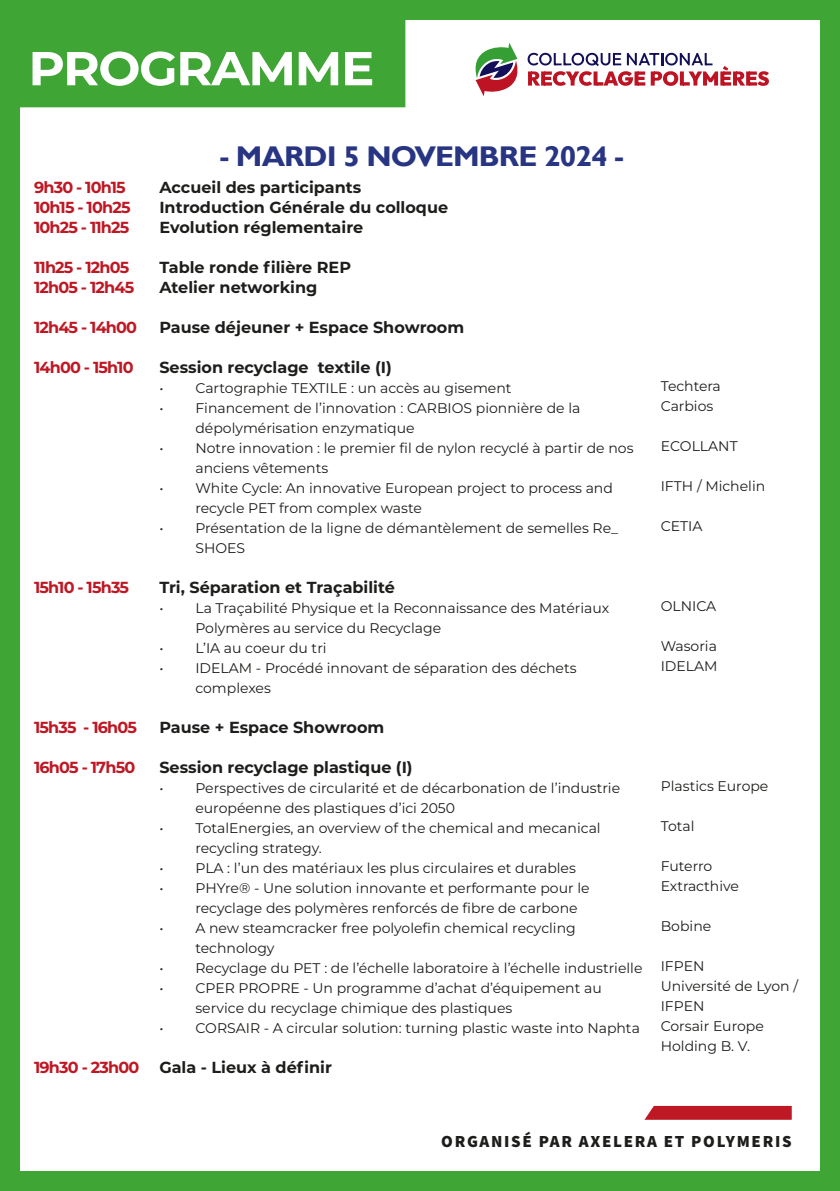
<style>
.page{position:relative;width:840px;height:1191px;background:#fff}
.page>*{position:absolute;margin:0;border:0;box-sizing:border-box;transform-origin:0 0}
.t1{font:700 47.6px "Montserrat";letter-spacing:-.03em;color:#fff;scale:1.05 1}
.t2{font:700 28.4px "Gill Sans";letter-spacing:-.03em;color:#283583;scale:1.05 1}
.t3{font:900 17px "Source Sans Pro";letter-spacing:.1em;color:#1d1d1b}
.t4{font:700 16px/20px "Montserrat";color:#1d1d1b}
.t5{font:700 16px/20px "Montserrat";letter-spacing:-.05em;color:#be1824}
.t6{font:14px/20px "Montserrat";color:#1d1d1b}
</style>
<div class="page">
<div style="left:21px;top:21px;width:384px;height:86px;background:#3fa535"></div>
<div style="left:0;top:0;width:839px;height:1191px;border:20px solid #3fa535"></div>
<svg style="left:475px;top:43px;width:293px;height:53px"></svg>
<div style="left:645px;top:1106px;width:146px;height:13px;background:#be1824"></div>
<h1 class="t1" style="left:28px;top:34px;width:331px">PROGRAMME</h1>
<p class="t5" style="left:34px;top:176px;width:98px">9h30 - 10h15<br>10h15 - 10h25<br>10h25 - 11h25</p>
<p class="t5" style="left:34px;top:256px;width:102px">11h25 - 12h05<br>12h05 - 12h45</p>
<p class="t5" style="left:34px;top:316px;width:104px">12h45 - 14h00</p>
<p class="t5" style="left:34px;top:356px;width:101px">14h00 - 15h10</p>
<p class="t5" style="left:34px;top:576px;width:96px">15h10 - 15h35</p>
<p class="t5" style="left:34px;top:716px;width:104px">15h35 - 16h05</p>
<p class="t5" style="left:34px;top:756px;width:103px">16h05 - 17h50</p>
<p class="t5" style="left:34px;top:1056px;width:107px">19h30 - 23h00</p>
<h2 class="t2" style="left:219px;top:139px;width:387px">- MARDI 5 NOVEMBRE 2024 -</h2>
<p class="t4" style="left:159px;top:176px;width:290px">Accueil des participants<br>Introduction Générale du colloque<br>Evolution réglementaire</p>
<p class="t4" style="left:159px;top:256px;width:193px">Table ronde filière REP<br>Atelier networking</p>
<p class="t4" style="left:159px;top:316px;width:306px">Pause déjeuner + Espace Showroom</p>
<p class="t4" style="left:159px;top:356px;width:234px">Session recyclage textile (I)</p>
<p class="t6" style="left:159px;top:377px;width:353px">• Cartographie TEXTILE : un accès au gisement</p>
<p class="t6" style="left:195px;top:397px;width:386px;text-indent:-36px">• Financement de l’innovation : CARBIOS pionnière de la dépolymérisation enzymatique</p>
<p class="t6" style="left:195px;top:437px;width:439px;text-indent:-36px">• Notre innovation : le premier fil de nylon recyclé à partir de nos anciens vêtements</p>
<p class="t6" style="left:195px;top:477px;width:419px;text-indent:-36px">• White Cycle: An innovative European project to process and recycle PET from complex waste</p>
<p class="t6" style="left:195px;top:517px;width:424px;text-indent:-36px">• Présentation de la ligne de démantèlement de semelles Re_<br>SHOES</p>
<p class="t4" style="left:159px;top:576px;width:237px">Tri, Séparation et Traçabilité</p>
<p class="t6" style="left:195px;top:597px;width:415px;text-indent:-36px">• La Traçabilité Physique et la Reconnaissance des Matériaux<br>Polymères au service du Recyclage</p>
<p class="t6" style="left:159px;top:637px;width:169px">• L’IA au coeur du tri</p>
<p class="t6" style="left:195px;top:657px;width:382px;text-indent:-36px">• IDELAM - Procédé innovant de séparation des déchets complexes</p>
<p class="t4" style="left:159px;top:716px;width:226px">Pause + Espace Showroom</p>
<p class="t4" style="left:159px;top:756px;width:255px">Session recyclage plastique (I)</p>
<p class="t6" style="left:195px;top:777px;width:426px;text-indent:-36px">• Perspectives de circularité et de décarbonation de l’industrie européenne des plastiques d’ici 2050</p>
<p class="t6" style="left:195px;top:817px;width:406px;text-indent:-36px">• TotalEnergies, an overview of the chemical and mecanical recycling strategy.</p>
<p class="t6" style="left:159px;top:857px;width:418px">• PLA : l’un des matériaux les plus circulaires et durables</p>
<p class="t6" style="left:195px;top:877px;width:395px;text-indent:-36px">• PHYre® - Une solution innovante et performante pour le recyclage des polymères renforcés de fibre de carbone</p>
<p class="t6" style="left:195px;top:917px;width:381px;text-indent:-36px">• A new steamcracker free polyolefin chemical recycling technology</p>
<p class="t6" style="left:159px;top:957px;width:484px">• Recyclage du PET : de l’échelle laboratoire à l’échelle industrielle</p>
<p class="t6" style="left:195px;top:977px;width:407px;text-indent:-36px">• CPER PROPRE - Un programme d’achat d’équipement au service du recyclage chimique des plastiques</p>
<p class="t6" style="left:159px;top:1017px;width:482px">• CORSAIR - A circular solution: turning plastic waste into Naphta</p>
<p class="t4" style="left:159px;top:1056px;width:174px">Gala - Lieux à définir</p>
<p class="t6" style="left:660px;top:375px;width:62px">Techtera<br>Carbios</p>
<p class="t6" style="left:660px;top:435px;width:78px">ECOLLANT</p>
<p class="t6" style="left:660px;top:475px;width:106px">IFTH / Michelin</p>
<p class="t6" style="left:660px;top:515px;width:43px">CETIA</p>
<p class="t6" style="left:660px;top:595px;width:57px">OLNICA</p>
<p class="t6" style="left:660px;top:635px;width:58px">Wasoria<br>IDELAM</p>
<p class="t6" style="left:660px;top:775px;width:109px">Plastics Europe</p>
<p class="t6" style="left:660px;top:815px;width:35px">Total</p>
<p class="t6" style="left:660px;top:855px;width:80px">Futerro<br>Extracthive</p>
<p class="t6" style="left:660px;top:915px;width:52px">Bobine</p>
<p class="t6" style="left:660px;top:955px;width:139px">IFPEN<br>Université de Lyon /<br>IFPEN<br>Corsair Europe<br>Holding B. V.</p>
<p class="t3" style="left:441px;top:1129px;width:352px">ORGANISÉ PAR AXELERA ET POLYMERIS</p>
</div>
